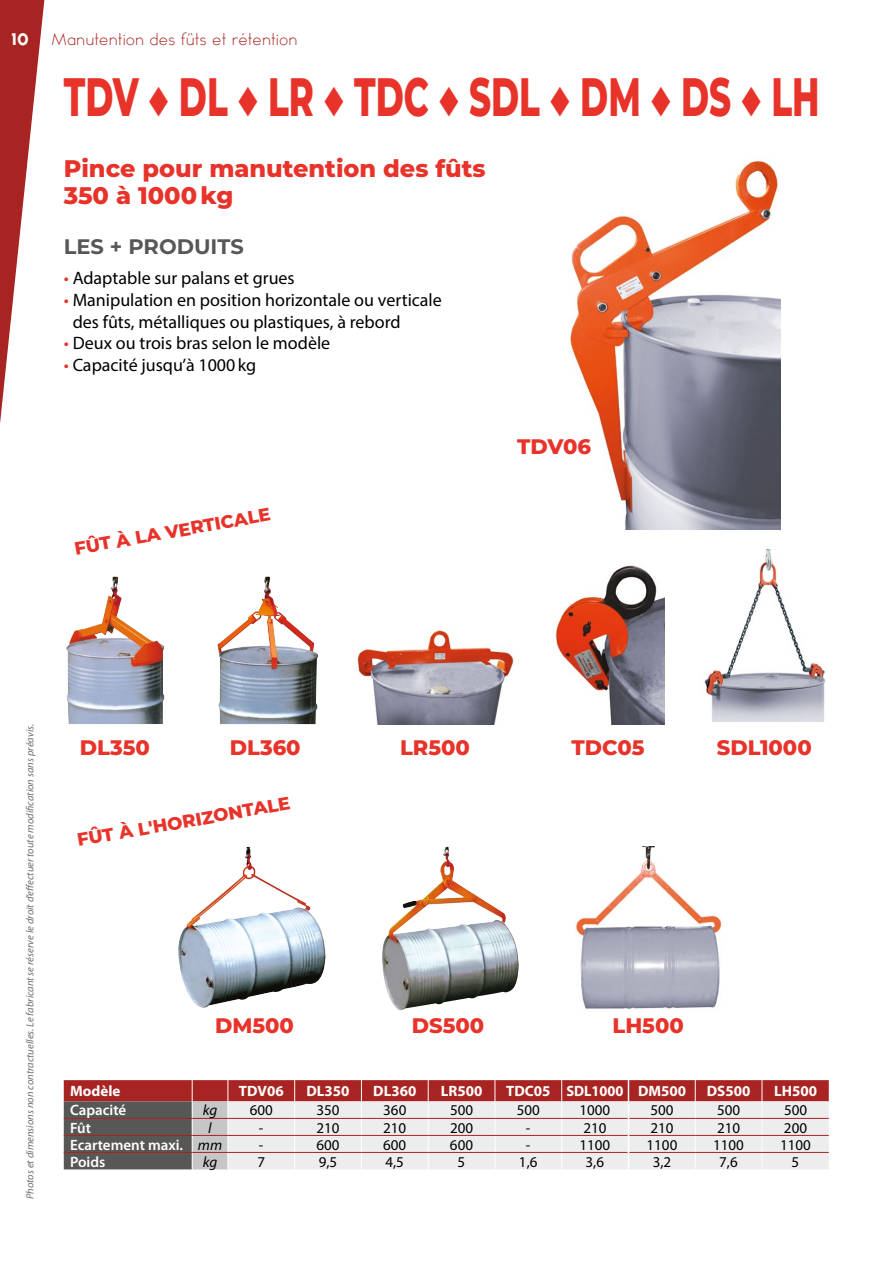
<style>
.page{position:relative;width:893px;height:1263px;background:#fff}
.page>*{position:absolute;margin:0;border:0;box-sizing:border-box;transform-origin:0 0}
.t1{font:800 54px "Montserrat";color:#e7332a;scale:.63 1}
.t2{font:800 24px/27px "Montserrat";color:#e7332a}
.t3{font:800 21px "Montserrat";color:#e7332a}
.t4{font:700 21px "Montserrat";color:#575756}
.t5{font:18px/21.6px "Myriad Pro";color:#000}
.t6{font:800 18px "Montserrat";color:#e7332a}
.t7{font:15px "Myriad Pro";color:#000}
.t8{font:700 15px "Myriad Pro";color:#fff}
.t9{font:600 15px "Myriad Pro";color:#fff}
.t10{font:300 15px "TYPOGRAPHPRO";color:#a82422}
.t11{font:italic 15px "Myriad Pro";color:#000}
.t12{font:800 15px "TYPOGRAPHPRO";color:#fff}
.t13{font:italic 10.5px "Myriad Pro";color:#706f6f}
.s1{color:#e7332a}
.s2{font-weight:400;font-style:italic;color:#000}
</style>
<div class="page">
<svg style="left:0;top:0;width:45px;height:423px"></svg>
<img style="left:382px;top:847px;width:137px;height:164px">
<img style="left:178px;top:847px;width:148px;height:161px">
<img style="left:66px;top:577px;width:99px;height:147px">
<img style="left:217px;top:577px;width:101px;height:147px">
<img style="left:704px;top:550px;width:122px;height:172px">
<img style="left:570px;top:160px;width:210px;height:369px">
<img style="left:357px;top:630px;width:157px;height:94px">
<img style="left:555px;top:565px;width:110px;height:159px">
<img style="left:575px;top:847px;width:147px;height:162px">
<svg style="left:64px;top:1080px;width:765px;height:89px;background:#c6a2a2"></svg>
<p class="t12" style="left:11px;top:28px;width:19px">10</p>
<p class="t10" style="left:51px;top:30px;width:248px">Manutention des fûts et rétention</p>
<h1 class="t1" style="left:64px;top:57px;width:1201px">TDV ◆ DL ◆ LR ◆ TDC ◆ SDL ◆ DM ◆ DS ◆ LH</h1>
<h2 class="t2" style="left:64px;top:154px;width:423px">Pince pour manutention des fûts<br>350 à 1000 kg</h2>
<p class="t4" style="left:64px;top:232px;width:182px">LES + PRODUITS</p>
<p class="t5" style="left:64px;top:267px;width:232px"><span class="s1">•</span> Adaptable sur palans et grues</p>
<p class="t5" style="left:73px;top:289px;width:371px;text-indent:-9px"><span class="s1">•</span> Manipulation en position horizontale ou verticale des fûts, métalliques ou plastiques, à rebord</p>
<p class="t5" style="left:64px;top:332px;width:268px"><span class="s1">•</span> Deux ou trois bras selon le modèle</p>
<p class="t5" style="left:64px;top:354px;width:194px"><span class="s1">•</span> Capacité jusqu’à 1000kg</p>
<p class="t6" style="left:72px;top:536px;width:200px;rotate:-10deg">FÛT À LA VERTICALE</p>
<p class="t3" style="left:517px;top:431px;width:75px">TDV06</p>
<p class="t13" style="left:23px;top:1199px;width:477px;rotate:-90deg">Photos et dimensions non contractuelles. Le fabricant se réserve le droit d’effectuer toute modification sans préavis.</p>
<p class="t3" style="left:80px;top:732px;width:71px">DL350</p>
<p class="t3" style="left:230px;top:732px;width:73px">DL360</p>
<p class="t3" style="left:717px;top:732px;width:96px">SDL1000</p>
<p class="t3" style="left:400px;top:732px;width:71px">LR500</p>
<p class="t3" style="left:571px;top:732px;width:74px">TDC05</p>
<p class="t6" style="left:75px;top:827px;width:217px;rotate:-10deg">FÛT À L'HORIZONTALE</p>
<p class="t3" style="left:215px;top:1010px;width:80px">DM500</p>
<p class="t3" style="left:412px;top:1010px;width:74px">DS500</p>
<p class="t3" style="left:613px;top:1010px;width:73px">LH500</p>
<p class="t8" style="left:70px;top:1081px;width:52px">Modèle</p>
<p class="t8" style="left:239px;top:1081px;width:46px">TDV06</p>
<p class="t8" style="left:306px;top:1081px;width:45px">DL350</p>
<p class="t8" style="left:373px;top:1081px;width:45px">DL360</p>
<p class="t8" style="left:441px;top:1081px;width:43px">LR500</p>
<p class="t8" style="left:506px;top:1081px;width:181px">TDC05 SDL1000 DM500</p>
<p class="t8" style="left:707px;top:1081px;width:45px">DS500</p>
<p class="t8" style="left:774px;top:1081px;width:44px">LH500</p>
<p class="t9" style="left:70px;top:1101px;width:58px">Capacité</p>
<p class="t11" style="left:203px;top:1101px;width:16px">kg</p>
<p class="t7" style="left:250px;top:1101px;width:25px">600</p>
<p class="t7" style="left:316px;top:1101px;width:25px">350</p>
<p class="t7" style="left:383px;top:1101px;width:25px">360</p>
<p class="t7" style="left:450px;top:1101px;width:25px">500</p>
<p class="t7" style="left:517px;top:1101px;width:25px">500</p>
<p class="t7" style="left:579px;top:1101px;width:32px">1000</p>
<p class="t7" style="left:650px;top:1101px;width:25px">500</p>
<p class="t7" style="left:717px;top:1101px;width:25px">500</p>
<p class="t7" style="left:784px;top:1101px;width:25px">500</p>
<p class="t9" style="left:70px;top:1118px;width:22px">Fût</p>
<p class="t11" style="left:208px;top:1118px;width:5px">l</p>
<p class="t7" style="left:259px;top:1118px;width:6px">-</p>
<p class="t7" style="left:316px;top:1118px;width:25px">210</p>
<p class="t7" style="left:383px;top:1118px;width:25px">210</p>
<p class="t7" style="left:450px;top:1118px;width:25px">200</p>
<p class="t7" style="left:526px;top:1118px;width:6px">-</p>
<p class="t7" style="left:583px;top:1118px;width:25px">210</p>
<p class="t7" style="left:650px;top:1118px;width:25px">210</p>
<p class="t7" style="left:717px;top:1118px;width:25px">210</p>
<p class="t7" style="left:784px;top:1118px;width:25px">200</p>
<p class="t9" style="left:70px;top:1135px;width:154px">Ecartement maxi. <span class="s2">mm</span></p>
<p class="t7" style="left:259px;top:1135px;width:6px">-</p>
<p class="t7" style="left:316px;top:1135px;width:25px">600</p>
<p class="t7" style="left:383px;top:1135px;width:25px">600</p>
<p class="t7" style="left:450px;top:1135px;width:25px">600</p>
<p class="t7" style="left:526px;top:1135px;width:6px">-</p>
<p class="t7" style="left:579px;top:1135px;width:32px">1100</p>
<p class="t7" style="left:647px;top:1135px;width:32px">1100</p>
<p class="t7" style="left:713px;top:1135px;width:32px">1100</p>
<p class="t7" style="left:780px;top:1135px;width:32px">1100</p>
<p class="t9" style="left:70px;top:1152px;width:37px">Poids</p>
<p class="t11" style="left:203px;top:1152px;width:16px">kg</p>
<p class="t7" style="left:257px;top:1152px;width:9px">7</p>
<p class="t7" style="left:319px;top:1152px;width:20px">9,5</p>
<p class="t7" style="left:385px;top:1152px;width:20px">4,5</p>
<p class="t7" style="left:458px;top:1152px;width:9px">5</p>
<p class="t7" style="left:519px;top:1152px;width:20px">1,6</p>
<p class="t7" style="left:586px;top:1152px;width:20px">3,6</p>
<p class="t7" style="left:653px;top:1152px;width:20px">3,2</p>
<p class="t7" style="left:719px;top:1152px;width:20px">7,6</p>
<p class="t7" style="left:792px;top:1152px;width:9px">5</p>
</div>
